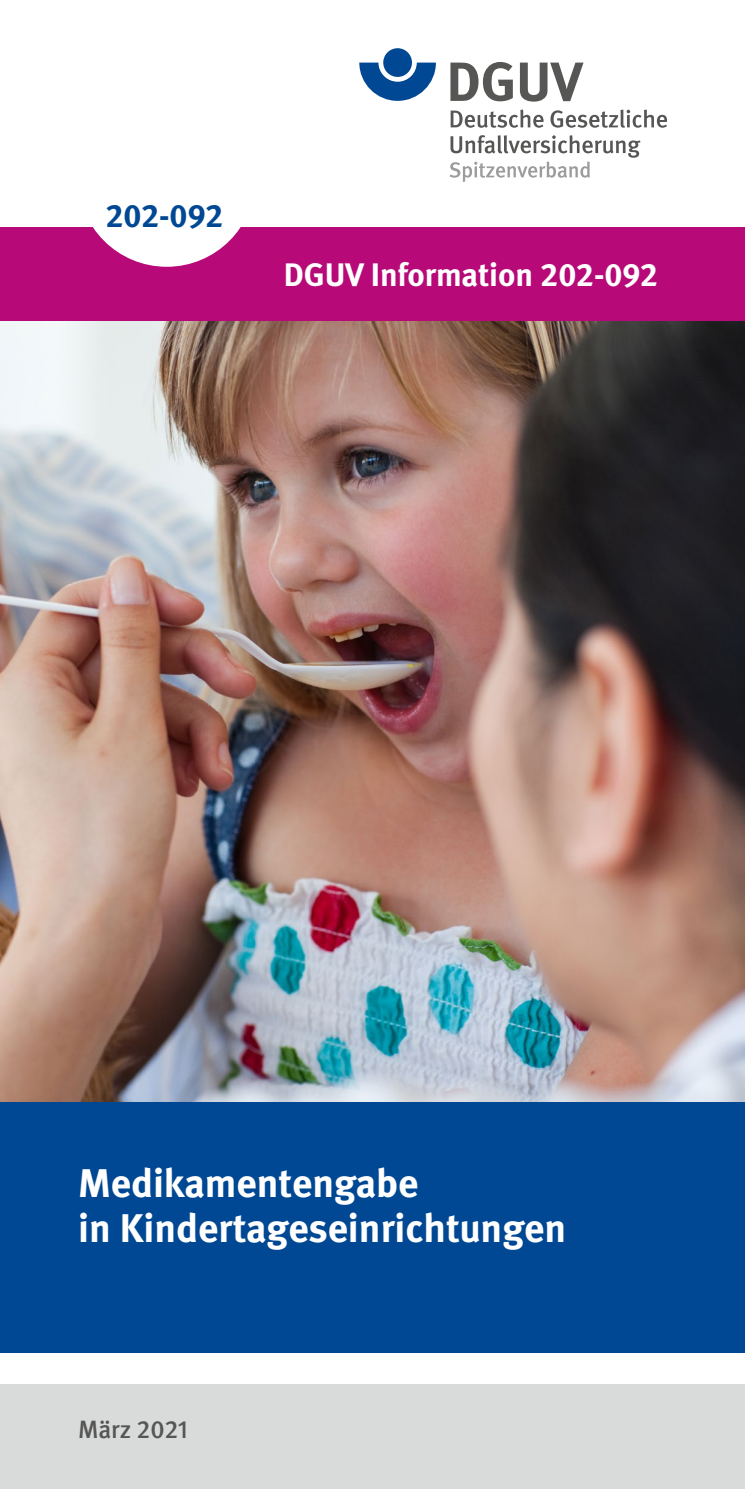
<style>
.page{position:relative;width:745px;height:1489px;background:#fff}
.page>*{position:absolute;margin:0;border:0;box-sizing:border-box;transform-origin:0 0}
.U1_bis_U4_und_Seite3_Titel{font:700 40px/45px "DGUV Meta";color:#fff}
.t1{font:700 32.5px "DGUV Meta";color:#fff}
.t2{font:700 32.5px "DGUV Meta";letter-spacing:-.01em;color:#004893}
.U1_bis_U4_und_Seite3_Ausgabe{font:500 25px "DGUV Meta";letter-spacing:-.005em;color:#565655}
</style>
<div class="page">
<img style="left:0;top:321px;width:744px;height:781px">
<div style="left:0;top:227px;width:744px;height:94px;background:#b70977"></div>
<div style="left:0;top:1102px;width:744px;height:250px;background:#004893"></div>
<div style="left:78px;top:89px;width:177px;height:178px;background:#fff;border-radius:50%"></div>
<div style="left:0;top:1383px;width:744px;height:105px;background:#d9dada"></div>
<svg style="left:359px;top:63px;width:76px;height:38px"></svg>
<div style="left:383px;top:48px;width:28px;height:29px;background:#004893;border-radius:50%"></div>
<svg style="left:450px;top:62px;width:62px;height:39px"></svg>
<svg style="left:519px;top:63px;width:64px;height:39px"></svg>
<svg style="left:450px;top:109px;width:93px;height:19px"></svg>
<svg style="left:550px;top:109px;width:116px;height:19px"></svg>
<svg style="left:449px;top:135px;width:191px;height:47px"></svg>
<p class="t2" style="left:105px;top:197px;width:119px">202-092</p>
<p class="t1" style="left:283px;top:256px;width:375px">DGUV Information 202-092</p>
<p class="U1_bis_U4_und_Seite3_Titel" style="left:78px;top:1161px;width:489px">Medikamentengabe<br>in Kindertageseinrichtungen</p>
<p class="U1_bis_U4_und_Seite3_Ausgabe" style="left:78px;top:1415px;width:111px">März 2021</p>
</div>
